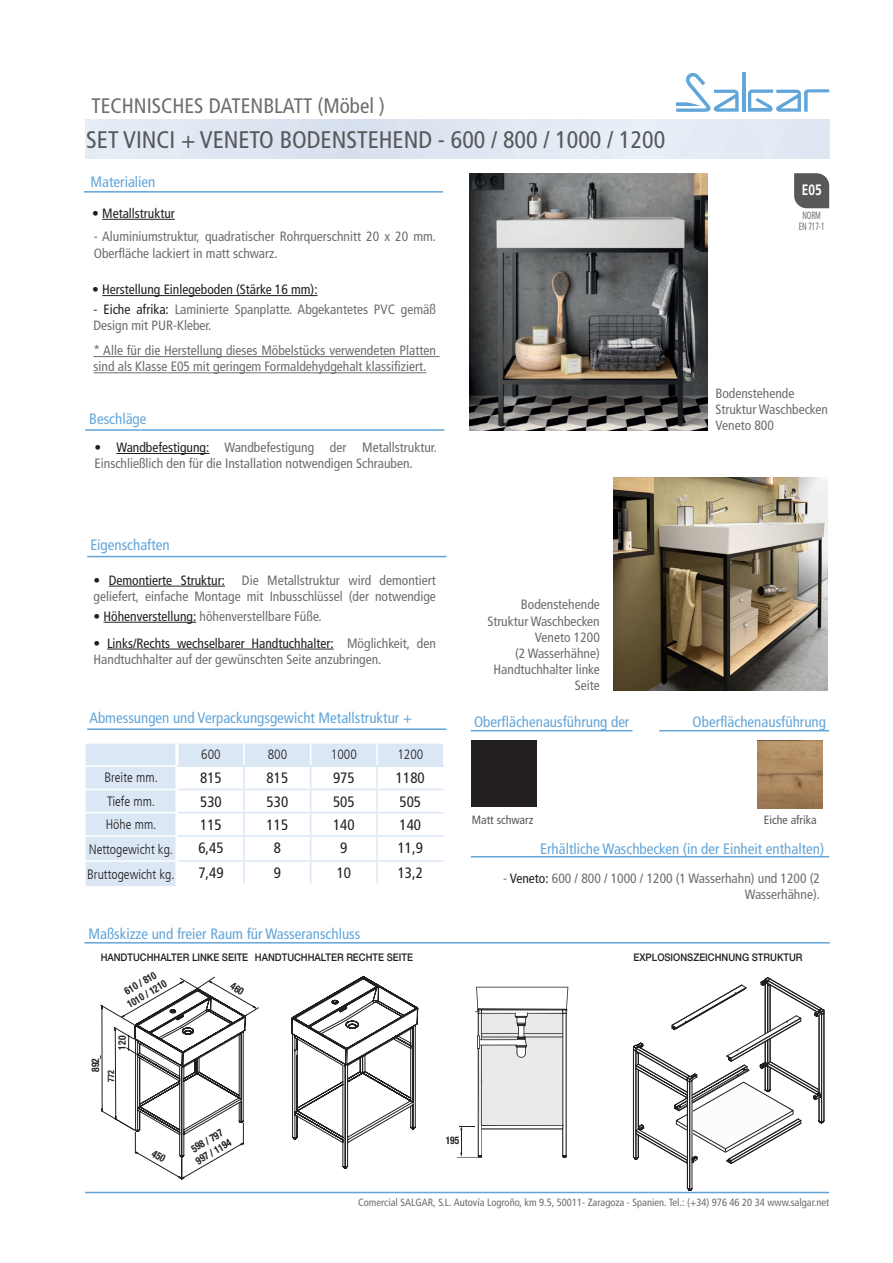
<style>
.page{position:relative;width:893px;height:1263px;background:#fff}
.page>*{position:absolute;margin:0;border:0;box-sizing:border-box;transform-origin:0 0}
.t1{font:condensed 24px "Frutiger LT";color:#57585a}
.t2{font:condensed 21px "Frutiger LT";color:#6c6d70}
.t3{font:condensed 15px "Frutiger LT";color:#62a5d9}
.t4{font:condensed 15px "Frutiger LT";color:#231f20}
.t5{font:700 15px "Frutiger LT";color:#fff;scale:.8 1}
.t6{font:condensed 13.5px/16.2px "Frutiger LT";color:#6c6d70}
.t7{font:condensed 13.5px "Frutiger LT";color:#231f20}
.t8{font:300 condensed 13.5px "Frutiger LT";color:#231f20}
.t9{font:condensed 12px "Frutiger LT";color:#57585a}
.t10{font:condensed 10.5px "Frutiger LT";color:#6c6d70}
.separat{font:500 10.5px "Helvetica Neue LT Std";color:#231f20;scale:.9 1}
.separat-2{font:700 condensed 10.5px "Helvetica Neue LT Std";color:#231f20;scale:.9 1}
.t11{font:condensed 10.5px "Frutiger LT";color:#6c6d70;scale:.7 1}
.separat-3{font:700 condensed 9px "Helvetica Neue LT Std";color:#231f20;scale:.9 1}
.s1{color:#231f20}
</style>
<div class="page">
<hr style="left:742px;top:72px;width:3px;height:40px;background:#62a5d9">
<svg style="left:676px;top:72px;width:63px;height:40px"></svg>
<svg style="left:748px;top:89px;width:81px;height:23px"></svg>
<hr style="left:85px;top:1192px;width:744px;height:1px;background:#62a5d9">
<img style="left:470px;top:173px;width:238px;height:258px">
<img style="left:757px;top:741px;width:66px;height:68px">
<svg style="left:291px;top:976px;width:128px;height:193px"></svg>
<svg style="left:632px;top:977px;width:193px;height:215px"></svg>
<svg style="left:457px;top:987px;width:111px;height:171px"></svg>
<svg style="left:794px;top:173px;width:35px;height:35px"></svg>
<img style="left:614px;top:477px;width:213px;height:213px">
<svg style="left:86px;top:743px;width:358px;height:143px"></svg>
<hr style="left:85px;top:742px;width:92px;height:2px;background:#fff">
<hr style="left:86px;top:765px;width:91px;height:2px;background:#fff">
<hr style="left:86px;top:789px;width:91px;height:1px;background:#fff">
<hr style="left:86px;top:812px;width:91px;height:1px;background:#fff">
<hr style="left:86px;top:835px;width:91px;height:2px;background:#fff">
<hr style="left:86px;top:860px;width:91px;height:2px;background:#fff">
<hr style="left:175px;top:744px;width:2px;height:21px;background:#fff">
<hr style="left:175px;top:767px;width:2px;height:22px;background:#fff">
<hr style="left:175px;top:790px;width:2px;height:22px;background:#fff">
<hr style="left:175px;top:813px;width:2px;height:22px;background:#fff">
<hr style="left:175px;top:837px;width:2px;height:23px;background:#fff">
<hr style="left:175px;top:862px;width:2px;height:24px;background:#fff">
<hr style="left:102px;top:219px;width:73px;height:1px;background:#231f20">
<hr style="left:102px;top:295px;width:216px;height:1px;background:#231f20">
<hr style="left:94px;top:356px;width:346px;height:1px;background:#6c6d70">
<hr style="left:94px;top:372px;width:332px;height:1px;background:#6c6d70">
<hr style="left:116px;top:453px;width:93px;height:1px;background:#231f20">
<hr style="left:109px;top:586px;width:116px;height:1px;background:#231f20">
<hr style="left:104px;top:622px;width:92px;height:1px;background:#231f20">
<hr style="left:107px;top:649px;width:227px;height:1px;background:#231f20">
<hr style="left:84px;top:191px;width:359px;height:2px;background:#62a5d9">
<hr style="left:85px;top:429px;width:359px;height:2px;background:#62a5d9">
<hr style="left:87px;top:556px;width:359px;height:1px;background:#62a5d9">
<hr style="left:87px;top:728px;width:359px;height:2px;background:#62a5d9">
<hr style="left:659px;top:730px;width:170px;height:1px;background:#62a5d9">
<hr style="left:471px;top:856px;width:358px;height:1px;background:#62a5d9">
<hr style="left:471px;top:730px;width:161px;height:1px;background:#62a5d9">
<hr style="left:84px;top:942px;width:746px;height:1px;background:#62a5d9">
<div style="left:471px;top:741px;width:65px;height:66px;background:#231f20"></div>
<svg style="left:101px;top:976px;width:158px;height:204px"></svg>
<p class="t2" style="left:92px;top:93px;width:295px">TECHNISCHES DATENBLATT (Möbel )</p>
<p class="t1" style="left:86px;top:126px;width:580px">SET VINCI + VENETO BODENSTEHEND - 600 / 800 / 1000 / 1200</p>
<p class="t3" style="left:91px;top:173px;width:66px">Materialien</p>
<p class="t7" style="left:92px;top:205px;width:84px">• Metallstruktur</p>
<p class="t6" style="left:94px;top:229px;width:344px">- Aluminiumstruktur, quadratischer Rohrquerschnitt 20 x 20 mm.<br>Oberfläche lackiert in matt schwarz.</p>
<p class="t7" style="left:92px;top:282px;width:227px">• Herstellung Einlegeboden (Stärke 16 mm):</p>
<p class="t6" style="left:94px;top:302px;width:344px"><span class="s1">- Eiche afrika:</span> Laminierte Spanplatte. Abgekantetes PVC gemäß<br>Design mit PUR-Kleber.</p>
<p class="t6" style="left:94px;top:343px;width:344px">* Alle für die Herstellung dieses Möbelstücks verwendeten Platten sind als Klasse E05 mit geringem Formaldehydgehalt klassifiziert.</p>
<p class="t3" style="left:89px;top:410px;width:59px">Beschläge</p>
<p class="t6" style="left:95px;top:439px;width:344px"><span class="s1">• Wandbefestigung:</span> Wandbefestigung der Metallstruktur.<br>Einschließlich den für die Installation notwendigen Schrauben.</p>
<p class="t3" style="left:90px;top:536px;width:81px">Eigenschaften</p>
<p class="t6" style="left:94px;top:572px;width:344px;text-align:right">Die Metallstruktur wird demontiert<br>geliefert, einfache Montage mit Inbusschlüssel (der notwendige</p>
<p class="t6" style="left:94px;top:608px;width:230px"><span class="s1">• Höhenverstellung:</span> höhenverstellbare Füße.</p>
<p class="t6" style="left:94px;top:635px;width:344px"><span class="s1">• Links/Rechts wechselbarer Handtuchhalter:</span> Möglichkeit, den<br>Handtuchhalter auf der gewünschten Seite anzubringen.</p>
<p class="t7" style="left:94px;top:572px;width:133px">• Demontierte Struktur:</p>
<p class="t6" style="left:487px;top:597px;width:114px;text-align:right">Bodenstehende<br>Struktur Waschbecken<br>Veneto 1200</p>
<p class="t6" style="left:515px;top:645px;width:86px">(2 Wasserhähne)</p>
<p class="t6" style="left:494px;top:661px;width:108px;text-align:right">Handtuchhalter linke<br>Seite</p>
<p class="t5" style="left:802px;top:181px;width:27px">E05</p>
<p class="t11" style="left:802px;top:209px;width:28px">NORM</p>
<p class="t11" style="left:799px;top:220px;width:39px">EN 717-1</p>
<p class="t6" style="left:715px;top:385px;width:114px">Bodenstehende<br>Struktur Waschbecken<br>Veneto 800</p>
<p class="t3" style="left:89px;top:709px;width:324px">Abmessungen und Verpackungsgewicht Metallstruktur +</p>
<p class="t8" style="left:104px;top:770px;width:55px">Breite mm.</p>
<p class="t8" style="left:107px;top:793px;width:50px">Tiefe mm.</p>
<p class="t8" style="left:106px;top:816px;width:52px">Höhe mm.</p>
<p class="t8" style="left:89px;top:841px;width:86px">Nettogewicht kg.</p>
<p class="t8" style="left:87px;top:866px;width:89px">Bruttogewicht kg.</p>
<p class="t8" style="left:201px;top:747px;width:21px">600</p>
<p class="t8" style="left:268px;top:747px;width:21px">800</p>
<p class="t8" style="left:331px;top:747px;width:27px">1000</p>
<p class="t8" style="left:397px;top:747px;width:27px">1200</p>
<p class="t4" style="left:200px;top:769px;width:23px">815</p>
<p class="t4" style="left:267px;top:769px;width:23px">815</p>
<p class="t4" style="left:333px;top:769px;width:23px">975</p>
<p class="t4" style="left:396px;top:769px;width:30px">1180</p>
<p class="t4" style="left:200px;top:793px;width:23px">530</p>
<p class="t4" style="left:267px;top:793px;width:23px">530</p>
<p class="t4" style="left:333px;top:793px;width:23px">505</p>
<p class="t4" style="left:400px;top:793px;width:23px">505</p>
<p class="t4" style="left:200px;top:816px;width:23px">115</p>
<p class="t4" style="left:267px;top:816px;width:23px">115</p>
<p class="t4" style="left:333px;top:816px;width:23px">140</p>
<p class="t4" style="left:400px;top:816px;width:23px">140</p>
<p class="t4" style="left:198px;top:839px;width:27px">6,45</p>
<p class="t4" style="left:274px;top:839px;width:9px">8</p>
<p class="t4" style="left:340px;top:839px;width:9px">9</p>
<p class="t4" style="left:398px;top:839px;width:27px">11,9</p>
<p class="t4" style="left:198px;top:864px;width:27px">7,49</p>
<p class="t4" style="left:274px;top:864px;width:9px">9</p>
<p class="t4" style="left:337px;top:864px;width:16px">10</p>
<p class="t4" style="left:398px;top:864px;width:27px">13,2</p>
<p class="t3" style="left:88px;top:925px;width:273px">Maßskizze und freier Raum für Wasseranschluss</p>
<p class="t3" style="left:474px;top:713px;width:157px">Oberflächenausführung der</p>
<p class="t3" style="left:693px;top:713px;width:135px">Oberflächenausführung</p>
<p class="t9" style="left:472px;top:812px;width:63px">Matt schwarz</p>
<p class="t9" style="left:764px;top:812px;width:54px">Eiche afrika</p>
<p class="t3" style="left:540px;top:840px;width:286px">Erhältliche Waschbecken (in der Einheit enthalten)</p>
<p class="t6" style="left:503px;top:870px;width:318px;text-align:right">- <span class="s1">Veneto:</span> 600 / 800 / 1000 / 1200 (1 Wasserhahn) und 1200 (2<br>Wasserhähne).</p>
<p class="separat" style="left:101px;top:951px;width:165px">HANDTUCHHALTER LINKE SEITE</p>
<p class="separat" style="left:255px;top:951px;width:177px">HANDTUCHHALTER RECHTE SEITE</p>
<p class="separat" style="left:633px;top:951px;width:189px">EXPLOSIONSZEICHNUNG STRUKTUR</p>
<p class="separat-2" style="left:122px;top:986px;width:40px;rotate:-30deg">610 / 810</p>
<p class="separat-2" style="left:125px;top:999px;width:50px;rotate:-30deg">1010 / 1210</p>
<p class="separat-2" style="left:89px;top:1072px;width:17px;rotate:-90deg">892</p>
<p class="separat-2" style="left:116px;top:1049px;width:17px;rotate:-90deg">120</p>
<p class="separat-3" style="left:106px;top:1082px;width:14px;rotate:-90deg">772</p>
<p class="separat-2" style="left:189px;top:1144px;width:40px;rotate:-30deg">598 / 797</p>
<p class="separat-2" style="left:193px;top:1156px;width:45px;rotate:-30deg">997 / 1194</p>
<p class="separat-2" style="left:446px;top:1134px;width:17px">195</p>
<p class="t10" style="left:358px;top:1196px;width:472px">Comercial SALGAR, S.L. Autovía Logroño, km 9.5, 50011- Zaragoza - Spanien. Tel.: (+34) 976 46 20 34 www.salgar.net</p>
</div>
